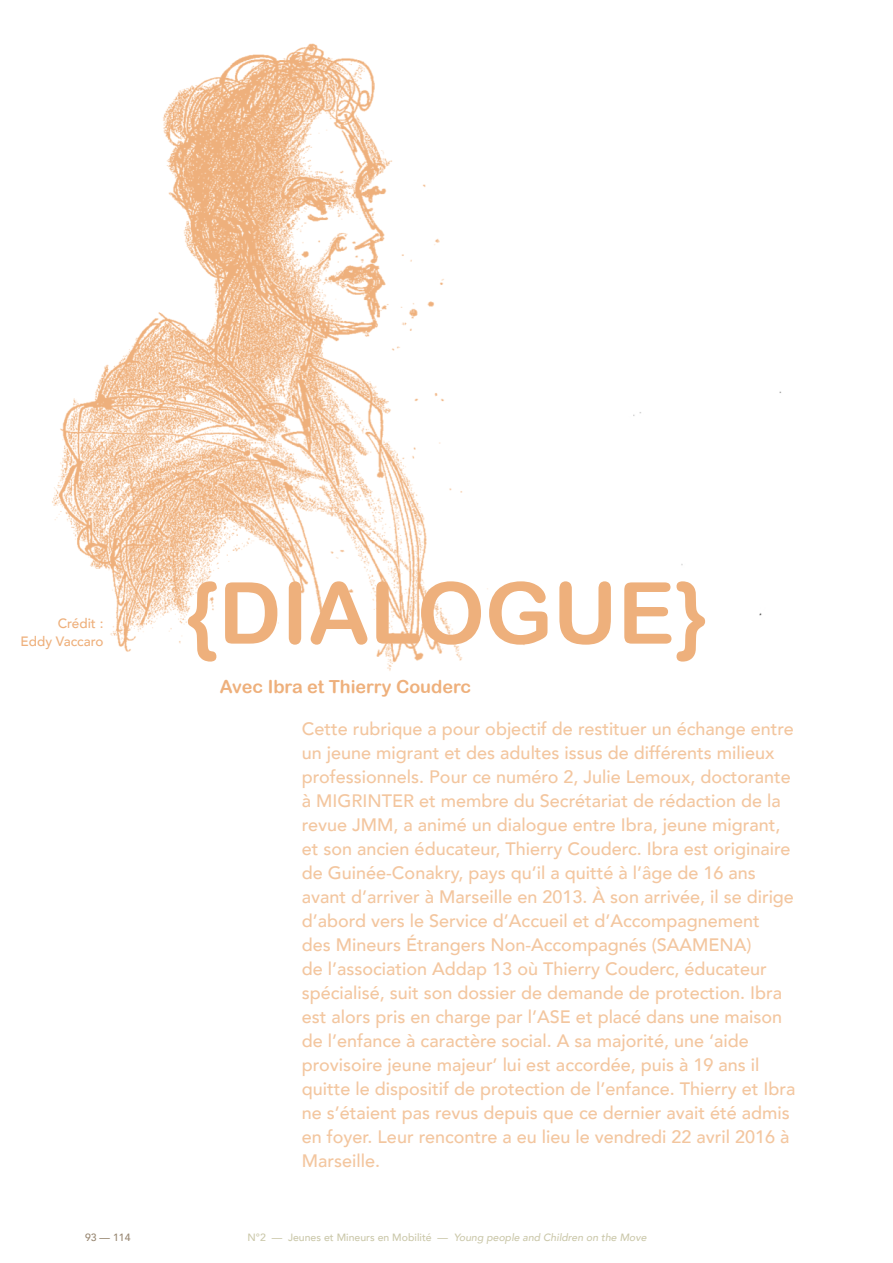
<style>
.page{position:relative;width:893px;height:1263px;background:#fff}
.page>*{position:absolute;margin:0;border:0;box-sizing:border-box;transform-origin:0 0}
.t1{font:85.5px "Arial Rounded MT Bold";color:#eeb07c}
.t2{font:500 18px/24px "Avenir";color:#f3c69f}
.t3{font:18px "Arial Rounded MT Bold";color:#eeb07c}
.t4{font:500 13.5px/18px "Avenir";color:#eeb07c;text-align:right}
.t5{font:italic 500 10.5px "Avenir";color:#cbc8aa}
.t6{font:500 10.5px "Avenir";color:#978670}
.s1{font-style:normal}
</style>
<div class="page">
<img style="left:52px;top:43px;width:730px;height:628px">
<p class="t4" style="left:21px;top:613px;width:84px">Crédit :<br>Eddy Vaccaro</p>
<p class="t1" style="left:185px;top:563px;width:524px">{DIALOGUE}</p>
<p class="t3" style="left:220px;top:676px;width:253px">Avec Ibra et Thierry Couderc</p>
<p class="t2" style="left:302px;top:716px;width:495px">Cette rubrique a pour objectif de restituer un échange entre un jeune migrant et des adultes issus de différents milieux professionnels. Pour ce numéro 2, Julie Lemoux, doctorante à MIGRINTER et membre du Secrétariat de rédaction de la revue JMM, a animé un dialogue entre Ibra, jeune migrant, et son ancien éducateur, Thierry Couderc. Ibra est originaire de Guinée-Conakry, pays qu’il a quitté à l’âge de 16 ans avant d’arriver à Marseille en 2013. À son arrivée, il se dirige d’abord vers le Service d’Accueil et d’Accompagnement<br>des Mineurs Étrangers Non-Accompagnés (SAAMENA)<br>de l’association Addap 13 où Thierry Couderc, éducateur spécialisé, suit son dossier de demande de protection. Ibra est alors pris en charge par l’ASE et placé dans une maison de l’enfance à caractère social. A sa majorité, une ‘aide provisoire jeune majeur’ lui est accordée, puis à 19 ans il quitte le dispositif de protection de l’enfance. Thierry et Ibra ne s’étaient pas revus depuis que ce dernier avait été admis en foyer. Leur rencontre a eu lieu le vendredi 22 avril 2016 à Marseille.</p>
<p class="t6" style="left:85px;top:1228px;width:47px">93 — 114</p>
<p class="t5" style="left:247px;top:1230px;width:401px"><span class="s1">N°2 — Jeunes et Mineurs en Mobilité —</span> Young people and Children on the Move</p>
</div>
